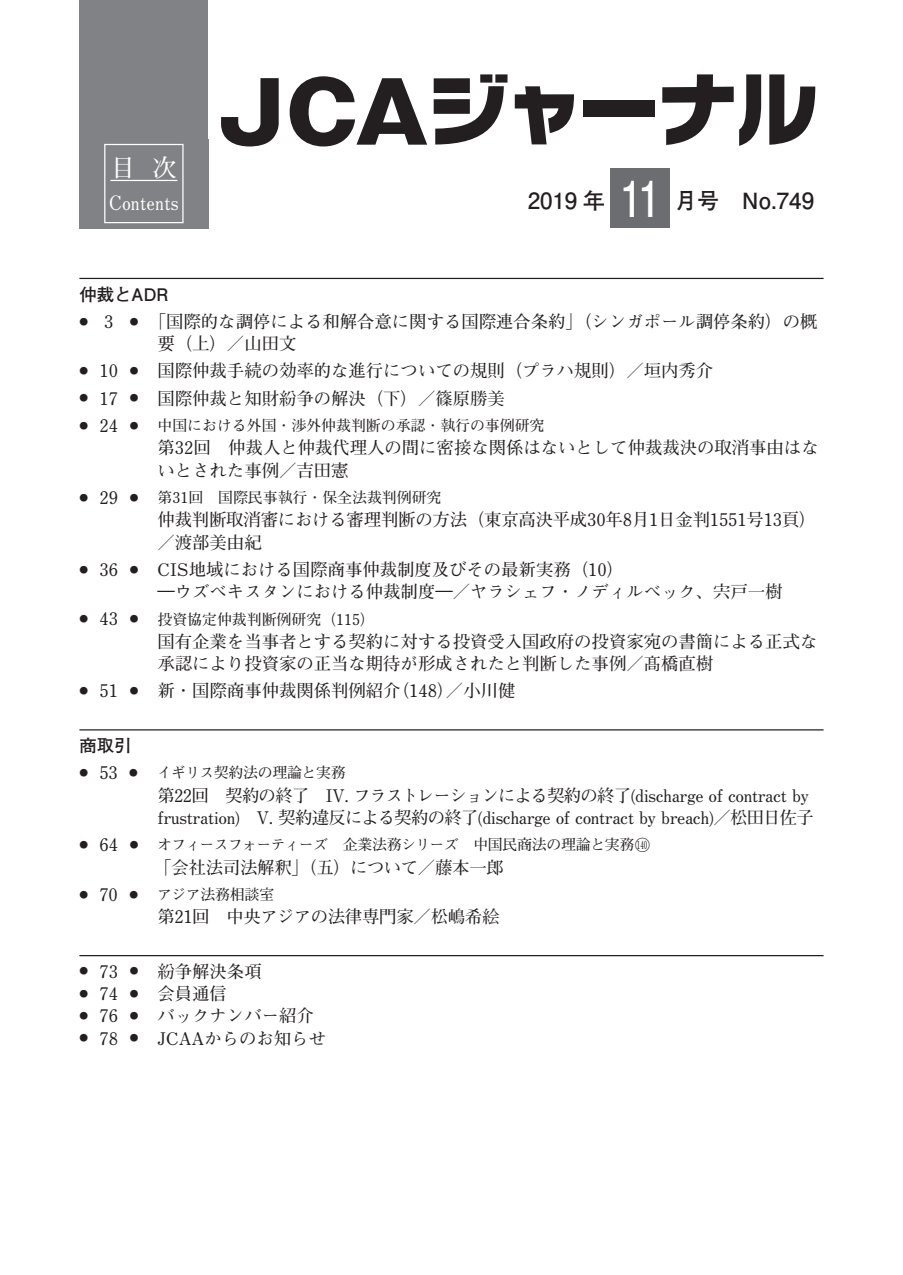
<style>
.page{position:relative;width:903px;height:1275px;background:#fff}
.page>*{position:absolute;margin:0;border:0;box-sizing:border-box;transform-origin:0 0}
.t1{font:700 49.52px "Futo Go B101 Pr 6";color:#fff;scale:.8 1}
.t2{font:700 24.85px "Futo Min A101 Pr 6";color:#fff}
.t3{font:700 22.4px "Futo Go B101 Pr 6";color:#231f20}
.t4{font:700 19.78px "Futo Min A101 Pr 6";color:#fff;scale:.9 1}
.t5{font:700 17.32px/22.4px "Futo Min A101 Pr 6";color:#231f20}
.t6{font:700 17.32px/22.4px "Futo Min A101 Pr 6";letter-spacing:-.03em;color:#231f20}
.t7{font:700 17.32px "Futo Go B101 Pr 6";color:#231f20}
.t8{font:700 14.88px "Futo Min A101 Pr 6";color:#231f20}
.t9{font:700 14.88px "Futo Min A101 Pr 6";letter-spacing:-.035em;color:#231f20}
.t10{font:700 14.88px "Futo Min A101 Pr 6";letter-spacing:-.025em;color:#231f20}
.t11{font:700 8.75px "Futo Min A101 Pr 6";color:#231f20}
.s1{font-size:17.32px}
.s2{font-family:"Futo Min A101 Pro";font-size:16.1px}
.s3{font-family:"Futo Min A101 Pro";font-size:11.2px}
</style>
<div class="page">
<svg style="left:221px;top:78px;width:58px;height:68px"></svg>
<svg style="left:290px;top:76px;width:137px;height:70px"></svg>
<svg style="left:434px;top:74px;width:73px;height:71px"></svg>
<div style="left:583px;top:100px;width:72px;height:17px;background:#231f20"></div>
<svg style="left:662px;top:74px;width:153px;height:72px"></svg>
<svg style="left:515px;top:86px;width:59px;height:58px"></svg>
<div style="left:79px;top:139px;width:129px;height:89px;background:#808285"></div>
<hr style="left:110px;top:180px;width:67px;height:1px;background:#fff">
<div style="left:104px;top:144px;width:80px;height:79px;border:1px solid #fff"></div>
<div style="left:79px;top:0;width:129px;height:139px;background:#808285"></div>
<div style="left:610px;top:169px;width:60px;height:59px;background:#6c6d70"></div>
<hr style="left:79px;top:278px;width:744px;height:1px;background:#231f20">
<hr style="left:79px;top:729px;width:744px;height:1px;background:#231f20">
<hr style="left:79px;top:955px;width:744px;height:1px;background:#231f20">
<h2 class="t2" style="left:111px;top:148px;width:68px">目 次</h2>
<p class="t4" style="left:109px;top:187px;width:79px">Contents</p>
<p class="t3" style="left:528px;top:183px;width:79px">2019 年</p>
<h1 class="t1" style="left:620px;top:159px;width:52px">11</h1>
<p class="t3" style="left:675px;top:183px;width:141px">月号　No.749</p>
<p class="t7" style="left:79px;top:280px;width:91px">仲裁とADR</p>
<p class="t5" style="left:157px;top:309px;width:661px;text-indent:-78px"><sup>●</sup> 3 <sup>●</sup> 「国際的な調停による和解合意に関する国際連合条約」（シンガポール調停条約）の概要（上）／山田文</p>
<p class="t5" style="left:79px;top:359px;width:635px"><sup>●</sup> 10 <sup>●</sup> 国際仲裁手続の効率的な進行についての規則（プラハ規則）／垣内秀介</p>
<p class="t5" style="left:79px;top:386px;width:427px"><sup>●</sup> 17 <sup>●</sup> 国際仲裁と知財紛争の解決（下）／篠原勝美</p>
<p class="t11" style="left:79px;top:419px;width:61px">● <span class="s1">24</span> ●</p>
<p class="t8" style="left:158px;top:414px;width:388px">中国における外国・渉外仲裁判断の承認・執行の事例研究</p>
<p class="t5" style="left:158px;top:436px;width:663px">第32回　仲裁人と仲裁代理人の間に密接な関係はないとして仲裁裁決の取消事由はないとされた事例／吉田憲</p>
<p class="t11" style="left:79px;top:490px;width:61px">● <span class="s1">29</span> ●</p>
<p class="t8" style="left:158px;top:486px;width:285px">第31回　国際民事執行・保全法裁判例研究</p>
<p class="t5" style="left:158px;top:508px;width:660px">仲裁判断取消審における審理判断の方法（東京高決平成30年8月1日金判1551号13頁）／渡部美由紀</p>
<p class="t5" style="left:158px;top:557px;width:627px;text-indent:-78px"><sup>●</sup> 36 <sup>●</sup> CIS地域における国際商事仲裁制度及びその最新実務（10）<br>―ウズベキスタンにおける仲裁制度―／ヤラシェフ・ノディルベック、宍戸一樹</p>
<p class="t11" style="left:79px;top:612px;width:61px">● <span class="s1">43</span> ●</p>
<p class="t8" style="left:158px;top:607px;width:219px">投資協定仲裁判断例研究（115）</p>
<p class="t5" style="left:158px;top:629px;width:661px">国有企業を当事者とする契約に対する投資受入国政府の投資家宛の書簡による正式な承認により投資家の正当な期待が形成されたと判断した事例／髙橋直樹</p>
<p class="t5" style="left:79px;top:679px;width:437px"><sup>●</sup> 51 <sup>●</sup> 新・国際商事仲裁関係判例紹介（148）／小川健</p>
<p class="t7" style="left:79px;top:732px;width:54px">商取引</p>
<p class="t11" style="left:79px;top:766px;width:60px">● <span class="s1">53</span> ●</p>
<p class="t10" style="left:157px;top:761px;width:190px">イギリス契約法の理論と実務</p>
<p class="t6" style="left:157px;top:783px;width:658px">第22回　契約の終了　IV. フラストレーションによる契約の終了(discharge of contract by frustration)　V. 契約違反による契約の終了(discharge of contract by breach)／松田日佐子</p>
<p class="t11" style="left:79px;top:838px;width:61px">● <span class="s1">64</span> ●</p>
<p class="t9" style="left:157px;top:833px;width:495px">オフィースフォーティーズ　企業法務シリーズ　中国民商法の理論と実務<span class="s2">○</span><span class="s3">140</span></p>
<p class="t5" style="left:154px;top:855px;width:351px">「会社法司法解釈」（五）について／藤本一郎</p>
<p class="t11" style="left:79px;top:887px;width:60px">● <span class="s1">70</span> ●</p>
<p class="t8" style="left:157px;top:883px;width:118px">アジア法務相談室</p>
<p class="t5" style="left:157px;top:905px;width:344px">第21回　中央アジアの法律専門家／松嶋希絵</p>
<p class="t5" style="left:79px;top:959px;width:184px"><sup>●</sup> 73 <sup>●</sup> 紛争解決条項</p>
<p class="t5" style="left:79px;top:982px;width:149px"><sup>●</sup> 74 <sup>●</sup> 会員通信</p>
<p class="t5" style="left:79px;top:1004px;width:236px"><sup>●</sup> 76 <sup>●</sup> バックナンバー紹介</p>
<p class="t5" style="left:79px;top:1026px;width:248px"><sup>●</sup> 78 <sup>●</sup> JCAAからのお知らせ</p>
</div>
